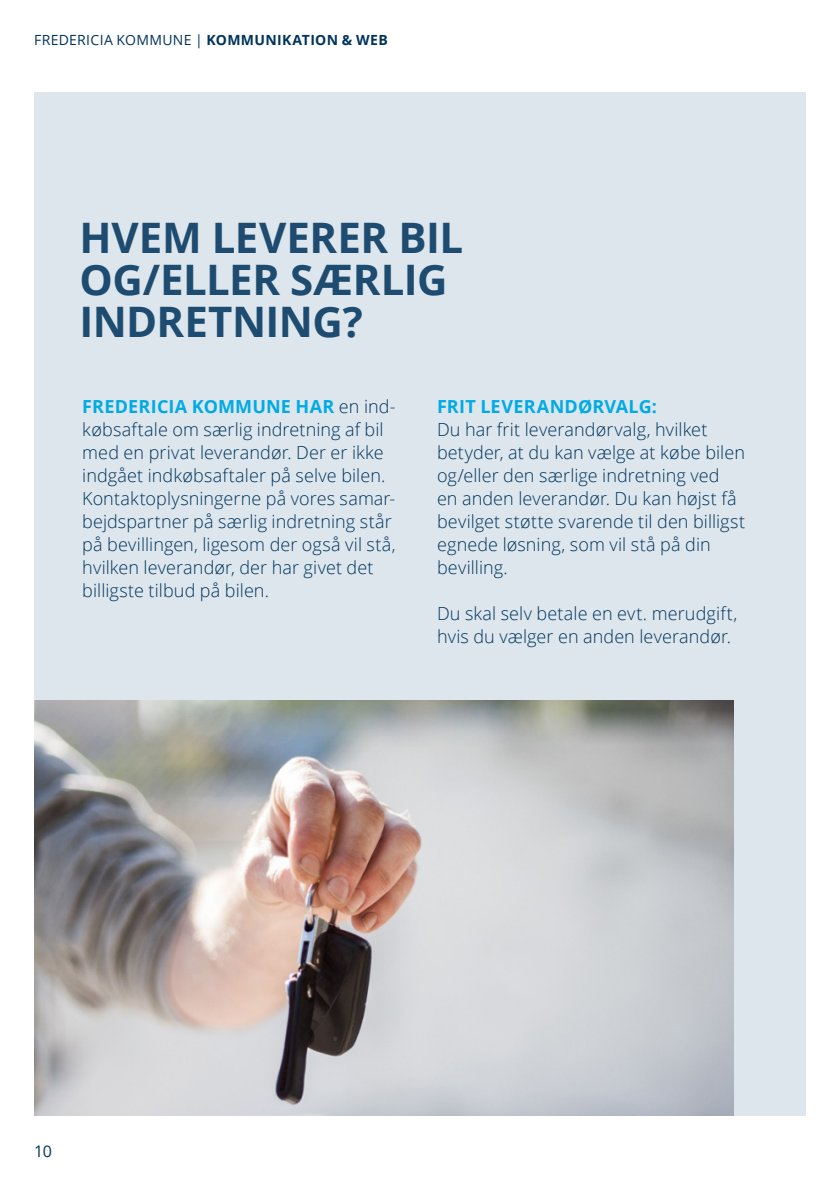
<style>
.page{position:relative;width:840px;height:1191px;background:#fff}
.page>*{position:absolute;margin:0;border:0;box-sizing:border-box;transform-origin:0 0}
.FK_rubrik_A5{font:700 42px/42px "Open Sans";letter-spacing:-.01em;color:#1e4c71}
.FK_brød{font:300 18px/23px "Open Sans";letter-spacing:.005em;color:#00345c}
.FK_brød-2{font:700 18px "Open Sans";letter-spacing:.01em;color:#00abe5}
.t1{font:16px "Open Sans";color:#00345c}
.t2{font:14px "Open Sans";letter-spacing:.02em;color:#00345c}
.s1{font-weight:700}
.s2{font-weight:700;color:#00abe5}
</style>
<div class="page">
<div style="left:34px;top:92px;width:771px;height:1023px;background:#dde6ec"></div>
<img style="left:34px;top:700px;width:699px;height:415px">
<p class="t2" style="left:34px;top:30px;width:355px">FREDERICIA KOMMUNE | <span class="s1">KOMMUNIKATION &amp; WEB</span></p>
<p class="FK_rubrik_A5" style="left:79px;top:216px;width:385px">HVEM LEVERER BIL<br>OG/ELLER SÆRLIG<br>INDRETNING?</p>
<p class="FK_brød" style="left:82px;top:394px;width:315px"><span class="s2">FREDERICIA KOMMUNE HAR</span> en ind&shy;købsaftale om særlig indretning af bil med en privat leverandør. Der er ikke indgået indkøbsaftaler på selve bilen.</p>
<p class="FK_brød" style="left:82px;top:486px;width:314px">Kontaktoplysningerne på vores samar&shy;bejdspartner på særlig indretning står på bevillingen, ligesom der også vil stå, hvilken leverandør, der har givet det billigste tilbud på bilen.</p>
<p class="FK_brød-2" style="left:437px;top:394px;width:221px">FRIT LEVERANDØRVALG:</p>
<p class="FK_brød" style="left:437px;top:417px;width:309px">Du har frit leverandørvalg, hvilket betyder, at du kan vælge at købe bilen og/eller den særlige indretning ved<br>en anden leverandør. Du kan højst få bevilget støtte svarende til den billigst egnede løsning, som vil stå på din bevilling.</p>
<p class="FK_brød" style="left:437px;top:601px;width:301px">Du skal selv betale en evt. merudgift, hvis du vælger en anden leverandør.</p>
<p class="t1" style="left:34px;top:1140px;width:19px">10</p>
</div>
